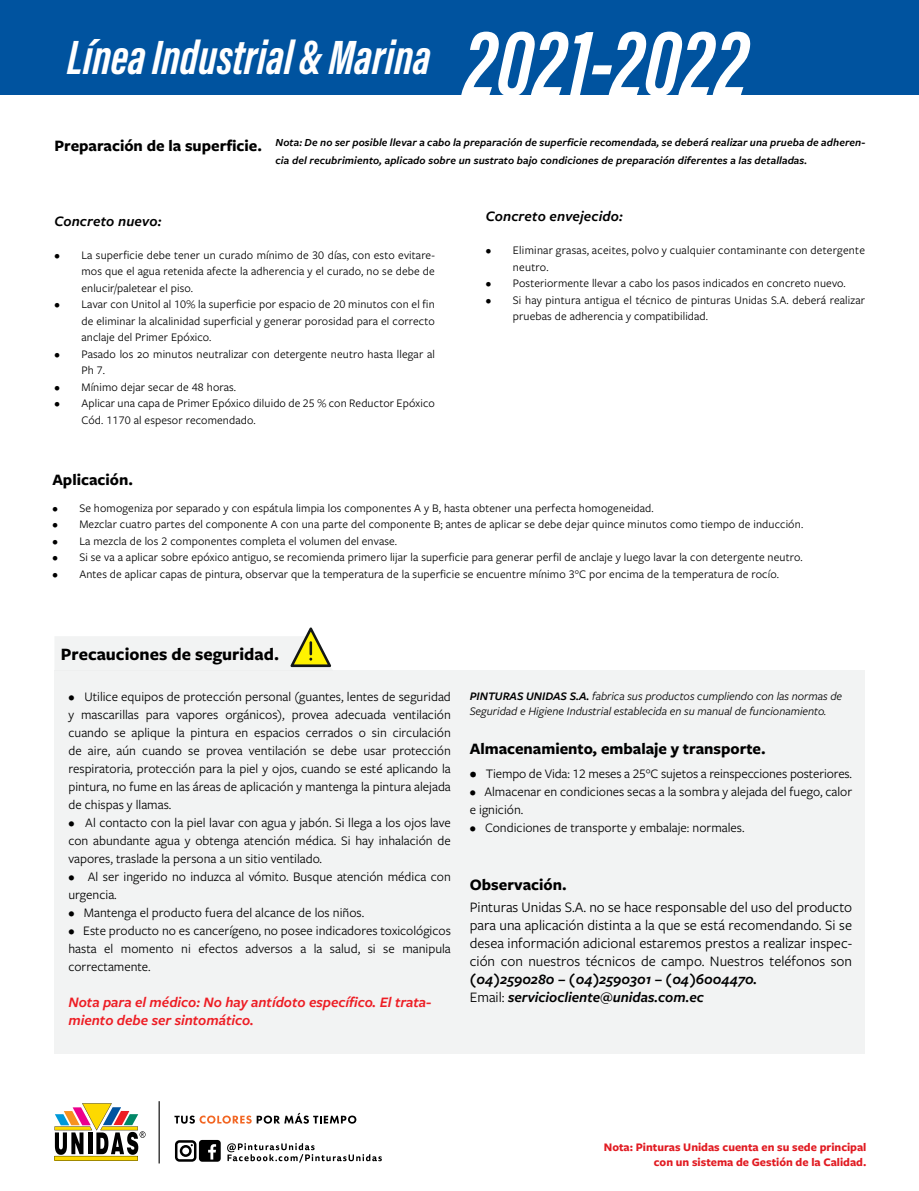
<style>
.page{position:relative;width:919px;height:1191px;background:#fff}
.page>*{position:absolute;margin:0;border:0;box-sizing:border-box;transform-origin:0 0}
.t1{font:italic 700 49.5px "Acumin Pro Extra Cond";color:#fff}
.t2{font:700 18px "Freight Sans Pro";color:#000}
.t3{font:700 16.5px "Freight Sans Pro";color:#000}
.t4{font:15px/18px "Freight Sans Pro";color:#000;text-align:justify}
.t5{font:italic 600 15px/18px "Freight Sans Pro";color:#000}
.t6{font:italic 600 15px/18px "Freight Sans Pro";color:#ed1d24}
.t7{font:13.5px/18px "Freight Sans Pro";color:#000;text-align:justify}
.t8{font:12px/16.5px "Freight Sans Pro";letter-spacing:.01em;color:#000}
.t9{font:italic 12px/14.4px "Freight Sans Pro";color:#000}
.t10{font:700 12px/14.4px "Freight Sans Pro";color:#e11b22;text-align:right}
.t11{font:italic 600 11.25px/18px "Freight Sans Pro";letter-spacing:.01em;color:#000}
.s1{font-size:97.5px}
.s2{font-weight:600}
.s3{font-size:15px}
.s4{font-weight:400;font-style:normal}
</style>
<div class="page">
<hr style="left:159px;top:1101px;width:1px;height:62px;background:#000">
<svg style="left:175px;top:1140px;width:21px;height:21px"></svg>
<div style="left:199px;top:1140px;width:22px;height:21px;background:#000;border-radius:3px"></div>
<svg style="left:208px;top:1144px;width:8px;height:15px"></svg>
<svg style="left:227px;top:1143px;width:155px;height:19px"></svg>
<svg style="left:174px;top:1112px;width:182px;height:11px"></svg>
<svg style="left:54px;top:1103px;width:91px;height:58px"></svg>
<div style="left:0;top:0;width:918px;height:95px;background:#00539f"></div>
<div style="left:54px;top:670px;width:811px;height:384px;background:#f2f3f3"></div>
<svg style="left:55px;top:627px;width:277px;height:43px"></svg>
<h1 class="t1" style="left:67px;top:27px;width:682px">Línea Industrial &amp; Marina <span class="s1">2021-2022</span></h1>
<h3 class="t3" style="left:54px;top:134px;width:209px">Preparación de la superficie.</h3>
<p class="t11" style="left:275px;top:133px;width:591px">Nota: De no ser posible llevar a cabo la preparación de superficie recomendada, se deberá realizar una prueba de adheren&shy;cia del recubrimiento, aplicado sobre un sustrato bajo condiciones de preparación diferentes a las detalladas.</p>
<p class="t5" style="left:54px;top:211px;width:109px">Concreto nuevo:</p>
<p class="t8" style="left:81px;top:246px;width:355px;text-align:justify;text-indent:-27px">• La superficie debe tener un curado mínimo de 30 días, con esto evitare&shy;mos que el agua retenida afecte la adherencia y el curado, no se debe de enlucir/paletear el piso.</p>
<p class="t8" style="left:81px;top:296px;width:355px;text-align:justify;text-indent:-27px">• Lavar con Unitol al 10% la superficie por espacio de 20 minutos con el fin de eliminar la alcalinidad superficial y generar porosidad para el correcto anclaje del Primer Epóxico.</p>
<p class="t8" style="left:81px;top:345px;width:355px;text-indent:-27px">• Pasado los 20 minutos neutralizar con detergente neutro hasta llegar al<br>Ph 7.</p>
<p class="t8" style="left:54px;top:378px;width:183px">• Mínimo dejar secar de 48 horas.</p>
<p class="t8" style="left:81px;top:395px;width:355px;text-indent:-27px">• Aplicar una capa de Primer Epóxico diluido de 25 % con Reductor Epóxico<br>Cód. 1170 al espesor recomendado.</p>
<h3 class="t3" style="left:52px;top:468px;width:82px">Aplicación.</h3>
<p class="t5" style="left:486px;top:207px;width:138px">Concreto envejecido:</p>
<p class="t8" style="left:513px;top:242px;width:353px;text-indent:-27px">• Eliminar grasas, aceites, polvo y cualquier contaminante con detergente neutro.</p>
<p class="t8" style="left:486px;top:275px;width:361px">• Posteriormente llevar a cabo los pasos indicados en concreto nuevo.</p>
<p class="t8" style="left:513px;top:291px;width:353px;text-indent:-27px">• Si hay pintura antigua el técnico de pinturas Unidas S.A. deberá realizar pruebas de adherencia y compatibilidad.</p>
<p class="t8" style="left:52px;top:499px;width:603px">• Se homogeniza por separado y con espátula limpia los componentes A y B, hasta obtener una perfecta homogeneidad.</p>
<p class="t8" style="left:52px;top:515px;width:752px">• Mezclar cuatro partes del componente A con una parte del componente B; antes de aplicar se debe dejar quince minutos como tiempo de inducción.</p>
<p class="t8" style="left:52px;top:532px;width:346px">• La mezcla de los 2 componentes completa el volumen del envase.</p>
<p class="t8" style="left:52px;top:548px;width:751px">• Si se va a aplicar sobre epóxico antiguo, se recomienda primero lijar la superficie para generar perfil de anclaje y luego lavar la con detergente neutro.</p>
<p class="t8" style="left:52px;top:565px;width:728px">• Antes de aplicar capas de pintura, observar que la temperatura de la superficie se encuentre mínimo 3°C por encima de la temperatura de rocío.</p>
<h2 class="t2" style="left:61px;top:642px;width:219px">Precauciones de seguridad.</h2>
<p class="t7" style="left:68px;top:687px;width:384px">• Utilice equipos de protección personal (guantes, lentes de seguridad y mascarillas para vapores orgánicos), provea adecuada ventilación cuando se aplique la pintura en espacios cerrados o sin circulación de aire, aún cuando se provea ventilación se debe usar protección respiratoria, protección para la piel y ojos, cuando se esté aplicando la pintura, no fume en las áreas de aplicación y mantenga la pintura alejada de chispas y llamas.</p>
<p class="t7" style="left:68px;top:813px;width:384px">• Al contacto con la piel lavar con agua y jabón. Si llega a los ojos lave con abundante agua y obtenga atención médica. Si hay inhalación de vapores, traslade la persona a un sitio ventilado.</p>
<p class="t7" style="left:68px;top:867px;width:384px">• Al ser ingerido no induzca al vómito. Busque atención médica con urgencia.</p>
<p class="t7" style="left:68px;top:903px;width:297px">• Mantenga el producto fuera del alcance de los niños.</p>
<p class="t7" style="left:68px;top:921px;width:384px">• Este producto no es cancerígeno, no posee indicadores toxicológicos hasta el momento ni efectos adversos a la salud, si se manipula correctamente.</p>
<p class="t6" style="left:68px;top:992px;width:364px">Nota para el médico: No hay antídoto específico. El trata&shy;miento debe ser sintomático.</p>
<p class="t9" style="left:469px;top:688px;width:374px"><span class="s2">PINTURAS UNIDAS S.A.</span> fabrica sus productos cumpliendo con las normas de<br>Seguridad e Higiene Industrial establecida en su manual de funcionamiento.</p>
<h3 class="t3" style="left:469px;top:737px;width:297px">Almacenamiento, embalaje y transporte.</h3>
<p class="t7" style="left:469px;top:764px;width:384px"><span class="s3">•</span> Tiempo de Vida: 12 meses a 25°C sujetos a reinspecciones posteriores.</p>
<p class="t7" style="left:469px;top:782px;width:384px">• Almacenar en condiciones secas a la sombra y alejada del fuego, calor e ignición.</p>
<p class="t7" style="left:469px;top:818px;width:276px">• Condiciones de transporte y embalaje: normales.</p>
<h3 class="t3" style="left:469px;top:873px;width:98px">Observación.</h3>
<p class="t4" style="left:469px;top:897px;width:384px">Pinturas Unidas S.A. no se hace responsable del uso del producto para una aplicación distinta a la que se está recomendando. Si se desea información adicional estaremos prestos a realizar inspec&shy;ción con nuestros técnicos de campo. Nuestros teléfonos son</p>
<p class="t5" style="left:469px;top:969px;width:289px">(04)2590280 – (04)2590301 – (04)6004470.<br><span class="s4">Email:</span> serviciocliente@unidas.com.ec</p>
<p class="t10" style="left:603px;top:1139px;width:264px">Nota: Pinturas Unidas cuenta en su sede principal con un sistema de Gestión de la Calidad.</p>
</div>
